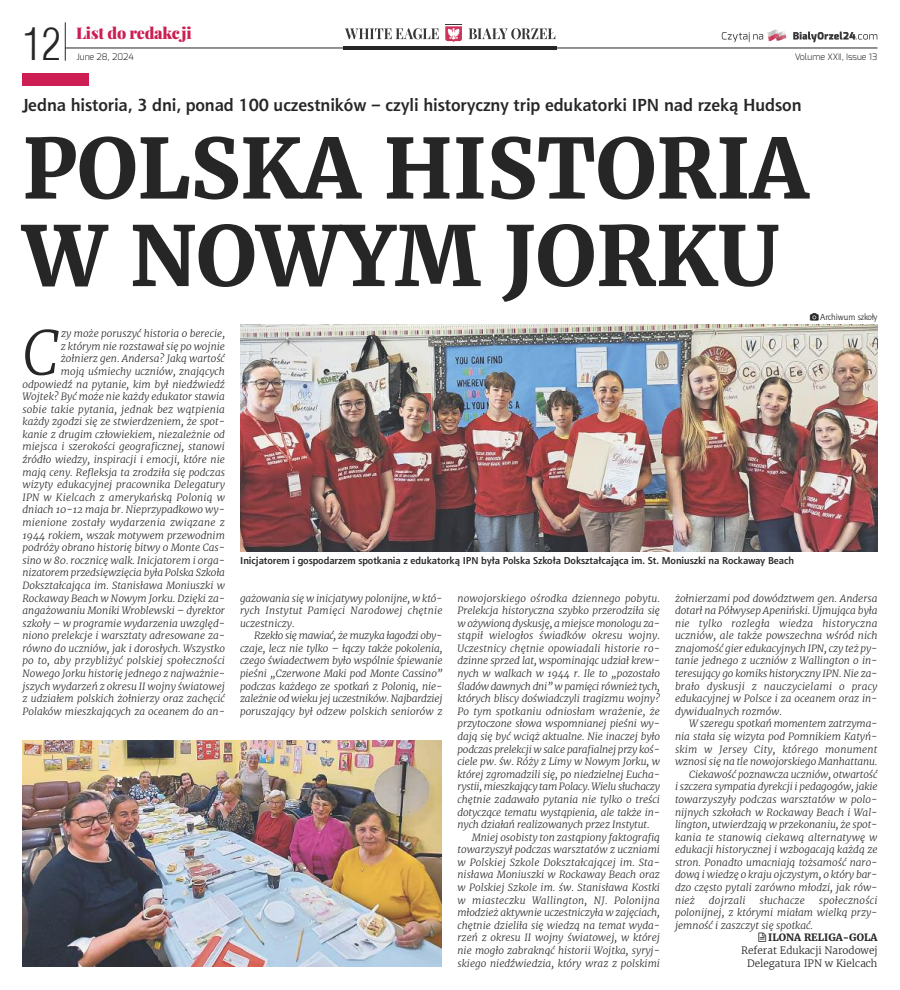
<style>
.page{position:relative;width:900px;height:990px;background:#fff}
.page>*{position:absolute;margin:0;border:0;box-sizing:border-box;transform-origin:0 0}
.t1{font:700 82.5px/87.5px "Merriweather";color:#272627}
.t2{font:italic 300 60.75px "Merriweather";color:#272627}
.t3{font:300 43.62px "Switzerland Cond";color:#272627}
.t4{font:700 17.5px "Aerton EFN";color:#272627}
.t5{font:900 15.62px "Playfair Display";letter-spacing:-.015em;color:#cc1e52}
.t6{font:italic 300 10px/12.6px "Merriweather";color:#272627;text-align:justify}
.t7{font:700 10px "Aerton EFN";color:#272627}
.t8{font:italic 300 10px "Merriweather";letter-spacing:.02em;color:#272627}
.t9{font:300 10px/12.6px "Merriweather";color:#272627;text-align:center}
.t10{font:700 10px "Merriweather";color:#272627}
.t11{font:300 9px "Exo";color:#272627}
.t12{font:8.75px "Aerton EFN";color:#272627}
</style>
<div class="page">
<div style="left:22px;top:73px;width:67px;height:12px;background:#cc1e52"></div>
<hr style="left:343px;top:47px;width:214px;height:3px;background:#272627">
<hr style="left:65px;top:48px;width:813px;height:1px;background:#272627">
<hr style="left:65px;top:22px;width:1px;height:39px;background:#272627">
<svg style="left:722px;top:30px;width:64px;height:12px"></svg>
<svg style="left:793px;top:32px;width:84px;height:10px"></svg>
<svg style="left:345px;top:28px;width:94px;height:11px"></svg>
<svg style="left:469px;top:28px;width:86px;height:11px"></svg>
<svg style="left:445px;top:24px;width:17px;height:18px"></svg>
<img style="left:240px;top:325px;width:637px;height:226px">
<img style="left:22px;top:740px;width:419px;height:226px">
<h3 class="t3" style="left:22px;top:19px;width:40px">12</h3>
<h3 class="t5" style="left:76px;top:25px;width:117px">List do redakcji</h3>
<p class="t11" style="left:77px;top:51px;width:59px">June 28, 2024</p>
<p class="t11" style="left:795px;top:51px;width:84px">Volume XXII, Issue 13</p>
<h3 class="t4" style="left:22px;top:98px;width:780px">Jedna historia, 3 dni, ponad 100 uczestników – czyli historyczny trip edukatorki IPN nad rzeką Hudson</h3>
<h1 class="t1" style="left:22px;top:126px;width:787px">POLSKA HISTORIA<br>W NOWYM JORKU</h1>
<p class="t12" style="left:820px;top:313px;width:59px">Archiwum szkoły</p>
<p class="t6" style="left:22px;top:327px;width:204px;text-align:right">zy może poruszyć historia o berecie,<br>z którym nie rozstawał się po wojnie żołnierz gen. Andersa? Jaką wartość<br>moją uśmiechy uczniów, znających odpowiedź na pytanie, kim był niedźwiedź Wojtek? Być może nie każdy edukator stawia sobie takie pytania, jednak bez wątpienia każdy zgodzi się ze stwierdzeniem, że spot&shy;kanie z drugim człowiekiem, niezależnie od miejsca i szerokości geograficznej, stanowi źródło wiedzy, inspiracji i emocji, które nie mają ceny. Refleksja ta zrodziła się podczas wizyty edukacyjnej pracownika Delegatury IPN w Kielcach z amerykańską Polonią w dniach 10-12 maja br. Nieprzypadkowo wy&shy;mienione zostały wydarzenia związane z 1944 rokiem, wszak motywem przewodnim podróży obrano historię bitwy o Monte Cas&shy;sino w 80. rocznicę walk. Inicjatorem i orga&shy;nizatorem przedsięwzięcia była Polska Szkoła Dokształcająca im. Stanisława Moniuszki w Rockaway Beach w Nowym Jorku. Dzięki za&shy;angażowaniu Moniki Wroblewski – dyrektor szkoły – w programie wydarzenia uwzględ&shy;niono prelekcje i warsztaty adresowane za&shy;równo do uczniów, jak i dorosłych. Wszystko po to, aby przybliżyć polskiej społeczności Nowego Jorku historię jednego z najważnie&shy;jszych wydarzeń z okresu II wojny światowej z udziałem polskich żołnierzy oraz zachęcić Polaków mieszkających za oceanem do an-</p>
<h2 class="t2" style="left:22px;top:315px;width:38px">C</h2>
<p class="t7" style="left:240px;top:556px;width:555px">Inicjatorem i gospodarzem spotkania z edukatorką IPN była Polska Szkoła Dokształcająca im. St. moniuszki na Rockaway Beach</p>
<p class="t6" style="left:240px;top:592px;width:204px">gażowania się w inicjatywy polonijne, w któ&shy;rych Instytut Pamięci Narodowej chętnie uczestniczy.</p>
<p class="t6" style="left:240px;top:629px;width:204px;text-indent:14px">Rzekło się mawiać, że muzyka łagodzi oby&shy;czaje, lecz nie tylko – łączy także pokolenia, czego świadectwem było wspólnie śpiewanie pieśni „Czerwone Maki pod Monte Cassino” podczas każdego ze spotkań z Polonią, nie&shy;zależnie od wieku jej uczestników. Najbardziej poruszający był odzew polskich seniorów z</p>
<p class="t6" style="left:458px;top:592px;width:204px">nowojorskiego ośrodka dziennego pobytu.<br>Prelekcja historyczna szybko przerodziła się w ożywioną dyskusję, a miejsce monologu za&shy;stąpił wielogłos świadków okresu wojny.<br>Uczestnicy chętnie opowiadali historie ro&shy;dzinne sprzed lat, wspominając udział krew&shy;nych w walkach w 1944 r. Ile to „pozostało śladów dawnych dni” w pamięci również tych, których bliscy doświadczyli tragizmu wojny?<br>Po tym spotkaniu odniosłam wrażenie, że przytoczone słowa wspomnianej pieśni wy&shy;dają się być wciąż aktualne. Nie inaczej było podczas prelekcji w salce parafialnej przy koś&shy;ciele pw. św. Róży z Limy w Nowym Jorku, w której zgromadzili się, po niedzielnej Eucha&shy;rystii, mieszkający tam Polacy. Wielu słuchaczy chętnie zadawało pytania nie tylko o treści dotyczące tematu wystąpienia, ale także in&shy;nych działań realizowanych przez Instytut.</p>
<p class="t6" style="left:458px;top:831px;width:204px;text-indent:14px">Mniej osobisty ton zastąpiony faktografią towarzyszył podczas warsztatów z uczniami w Polskiej Szkole Dokształcającej im. Sta&shy;nisława Moniuszki w Rockaway Beach oraz w Polskiej Szkole im. św. Stanisława Kostki w miasteczku Wallington, NJ. Polonijna młodzież aktywnie uczestniczyła w zajęciach, chętnie dzieliła się wiedzą na temat wyda&shy;rzeń z okresu II wojny światowej, w której nie mogło zabraknąć historii Wojtka, syryj&shy;skiego niedźwiedzia, który wraz z polskimi</p>
<p class="t6" style="left:675px;top:592px;width:204px">żołnierzami pod dowództwem gen. Andersa dotarł na Półwysep Apeniński. Ujmująca była nie tylko rozległa wiedza historyczna uczniów, ale także powszechna wśród nich znajomość gier edukacyjnych IPN, czy też py&shy;tanie jednego z uczniów z Wallington o in&shy;teresujący go komiks historyczny IPN. Nie za&shy;brało dyskusji z nauczycielami o pracy edukacyjnej w Polsce i za oceanem oraz in&shy;dywidualnych rozmów.</p>
<p class="t6" style="left:689px;top:718px;width:190px">W szeregu spotkań momentem zatrzyma-</p>
<p class="t6" style="left:675px;top:730px;width:204px">nia stała się wizyta pod Pomnikiem Katyń-</p>
<p class="t8" style="left:675px;top:743px;width:204px">skim w Jersey City, którego monument</p>
<p class="t6" style="left:675px;top:755px;width:204px">wznosi się na tle nowojorskiego Manhattanu.</p>
<p class="t6" style="left:689px;top:768px;width:190px">Ciekawość poznawcza uczniów, otwartość</p>
<p class="t6" style="left:675px;top:780px;width:204px">i szczera sympatia dyrekcji i pedagogów, jakie</p>
<p class="t6" style="left:675px;top:793px;width:204px">towarzyszyły podczas warsztatów w polo-</p>
<p class="t6" style="left:675px;top:806px;width:204px">nijnych szkołach w Rockaway Beach i Wal-</p>
<p class="t6" style="left:675px;top:818px;width:204px">lington, utwierdzają w przekonaniu, że spot-</p>
<p class="t6" style="left:675px;top:831px;width:204px">kania te stanowią ciekawą alternatywę w</p>
<p class="t6" style="left:675px;top:843px;width:204px">edukacji historycznej i wzbogacają każdą ze</p>
<p class="t6" style="left:675px;top:856px;width:204px">stron. Ponadto umacniają tożsamość naro-</p>
<p class="t6" style="left:675px;top:869px;width:204px">dową i wiedzę o kraju ojczystym, o który bar-</p>
<p class="t6" style="left:675px;top:881px;width:204px">dzo często pytali zarówno młodzi, jak rów-</p>
<p class="t6" style="left:675px;top:894px;width:22px">nież</p>
<p class="t8" style="left:709px;top:894px;width:38px">dojrzali</p>
<p class="t8" style="left:760px;top:894px;width:47px">słuchacze</p>
<p class="t6" style="left:675px;top:894px;width:204px;text-indent:144px">społeczności polonijnej, z którymi miałam wielką przy&shy;jemność i zaszczyt się spotkać.</p>
<p class="t10" style="left:768px;top:932px;width:111px">ILONA RELIGA-GOLA</p>
<p class="t9" style="left:741px;top:944px;width:138px">Referat Edukacji Narodowej<br>Delegatura IPN w Kielcach</p>
</div>
